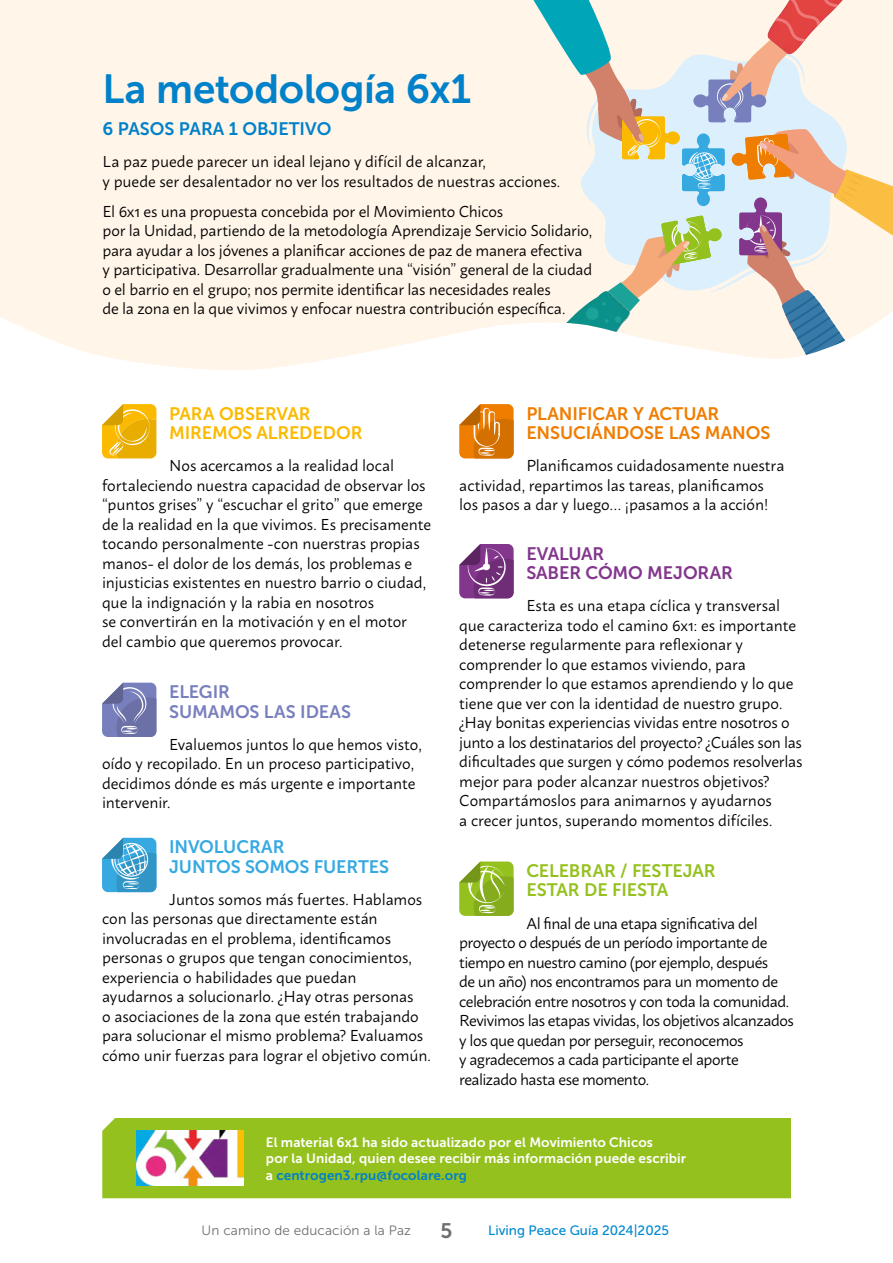
<style>
.page{position:relative;width:893px;height:1263px;background:#fff}
.page>*{position:absolute;margin:0;border:0;box-sizing:border-box;transform-origin:0 0}
.t1{font:40.5px "Museo Sans 700";letter-spacing:-.005em;color:#0081c9}
.t2{font:21px "Museo Sans 700";color:#706f6f}
.t3{font:18px/19.4px "Museo Sans 700";letter-spacing:-.005em;color:#ef7d00}
.t4{font:18px/19.4px "Museo Sans 700";letter-spacing:-.005em;color:#95c11f}
.t5{font:18px/19.4px "Museo Sans 700";letter-spacing:-.005em;color:#fbba00}
.t6{font:18px/19.4px "Museo Sans 700";letter-spacing:-.01em;color:#36a9e1}
.t7{font:18px/19.4px "Museo Sans 700";letter-spacing:-.005em;color:#82368c}
.t8{font:18px/19.4px "Museo Sans 700";letter-spacing:-.005em;color:#787fbd}
.t9{font:18px "Museo Sans 700";color:#0081c9}
.t10{font:15.75px/19.5px "Macho";letter-spacing:-.005em;color:#000}
.t11{font:15.75px/19.5px "Macho";letter-spacing:-.035em;color:#000}
.t12{font:13.5px/16.5px "Museo Sans 700";letter-spacing:.01em;color:#fff}
.t13{font:13.5px "Museo Sans 300";letter-spacing:.01em;color:#706f6f}
.t14{font:13.5px "Museo Sans 500";color:#0089d0}
.s1{color:#0081c9}
</style>
<div class="page">
<div style="left:0;top:0;width:493px;height:370px;background:#fff5e9"></div>
<svg style="left:493px;top:0;width:400px;height:359px;background:#e2ded5"></svg>
<div style="left:103px;top:1118px;width:688px;height:80px;background:#95c11f"></div>
<img style="left:136px;top:1130px;width:108px;height:55px">
<svg style="left:102px;top:404px;width:54px;height:54px;background:#f0bc26"></svg>
<svg style="left:102px;top:683px;width:54px;height:54px;background:#8489b9"></svg>
<svg style="left:102px;top:838px;width:54px;height:54px;background:#61b2d9"></svg>
<svg style="left:459px;top:404px;width:55px;height:54px;background:#e28b2a"></svg>
<svg style="left:459px;top:544px;width:55px;height:54px;background:#8d5595"></svg>
<svg style="left:459px;top:861px;width:55px;height:55px;background:#a0c148"></svg>
<h1 class="t1" style="left:103px;top:66px;width:370px">La metodología 6x1</h1>
<p class="t9" style="left:103px;top:119px;width:230px">6 PASOS PARA 1 OBJETIVO</p>
<p class="t10" style="left:103px;top:150px;width:459px">La paz puede parecer un ideal lejano y difícil de alcanzar,<br>y puede ser desalentador no ver los resultados de nuestras acciones.</p>
<p class="t10" style="left:103px;top:200px;width:491px">El 6x1 es una propuesta concebida por el Movimiento Chicos<br>por la Unidad, partiendo de la metodología Aprendizaje Servicio Solidario, para ayudar a los jóvenes a planificar acciones de paz de manera efectiva y participativa. Desarrollar gradualmente una “visión” general de la ciudad o el barrio en el grupo; nos permite identificar las necesidades reales<br>de la zona en la que vivimos y enfocar nuestra contribución específica.</p>
<p class="t5" style="left:169px;top:404px;width:195px">PARA OBSERVAR<br>MIREMOS ALREDEDOR</p>
<p class="t10" style="left:102px;top:454px;width:330px;text-indent:67px">Nos acercamos a la realidad local fortaleciendo nuestra capacidad de observar los “puntos grises” y “escuchar el grito” que emerge de la realidad en la que vivimos. Es precisamente tocando personalmente -con nuerstras propias manos- el dolor de los demás, los problemas e injusticias existentes en nuestro barrio o ciudad, que la indignación y la rabia en nosotros<br>se convertirán en la motivación y en el motor del cambio que queremos provocar.</p>
<p class="t8" style="left:169px;top:682px;width:184px">ELEGIR<br>SUMAMOS LAS IDEAS</p>
<p class="t10" style="left:102px;top:733px;width:321px;text-indent:67px">Evaluemos juntos lo que hemos visto, oído y recopilado. En un proceso participativo, decidimos dónde es más urgente e importante intervenir.</p>
<p class="t6" style="left:169px;top:837px;width:221px">INVOLUCRAR<br>JUNTOS SOMOS FUERTES</p>
<p class="t10" style="left:102px;top:888px;width:330px;text-indent:67px">Juntos somos más fuertes. Hablamos con las personas que directamente están involucradas en el problema, identificamos personas o grupos que tengan conocimientos, experiencia o habilidades que puedan ayudarnos a solucionarlo. ¿Hay otras personas<br>o asociaciones de la zona que estén trabajando para solucionar el mismo problema? Evaluamos cómo unir fuerzas para lograr el objetivo común.</p>
<p class="t3" style="left:526px;top:404px;width:245px">PLANIFICAR Y ACTUAR<br>ENSUCIÁNDOSE LAS MANOS</p>
<p class="t10" style="left:459px;top:454px;width:327px;text-indent:67px">Planificamos cuidadosamente nuestra actividad, repartimos las tareas, planificamos los pasos a dar y luego… ¡pasamos a la acción!</p>
<p class="t7" style="left:526px;top:544px;width:208px">EVALUAR<br>SABER CÓMO MEJORAR</p>
<p class="t10" style="left:459px;top:594px;width:345px;text-indent:67px">Esta es una etapa cíclica y transversal que caracteriza todo el camino 6x1: es importante detenerse regularmente para reflexionar y comprender lo que estamos viviendo, para comprender lo que estamos aprendiendo y lo que tiene que ver con la identidad de nuestro grupo. ¿Hay bonitas experiencias vividas entre nosotros o junto a los destinatarios del proyecto? ¿Cuáles son las dificultades que surgen y cómo podemos resolverlas mejor para poder alcanzar nuestros objetivos?<br>Compartámoslos para animarnos y ayudarnos<br>a crecer juntos, superando momentos difíciles.</p>
<p class="t4" style="left:526px;top:861px;width:191px">CELEBRAR / FESTEJAR<br>ESTAR DE FIESTA</p>
<p class="t11" style="left:459px;top:912px;width:336px;text-indent:67px">Al final de una etapa significativa del proyecto o después de un período importante de tiempo en nuestro camino (por ejemplo, después<br>de un año) nos encontramos para un momento de celebración entre nosotros y con toda la comunidad.<br>Revivimos las etapas vividas, los objetivos alcanzados y los que quedan por perseguir, reconocemos<br>y agradecemos a cada participante el aporte realizado hasta ese momento.</p>
<p class="t12" style="left:266px;top:1134px;width:422px">El material 6x1 ha sido actualizado por el Movimiento Chicos<br>por la Unidad, quien desee recibir más información puede escribir a <span class="s1">centrogen3.rpu@focolare.org</span></p>
<p class="t13" style="left:202px;top:1223px;width:211px">Un camino de educación a la Paz</p>
<h2 class="t2" style="left:440px;top:1219px;width:13px">5</h2>
<p class="t14" style="left:488px;top:1223px;width:182px">Living Peace Guía 2024|2025</p>
</div>
